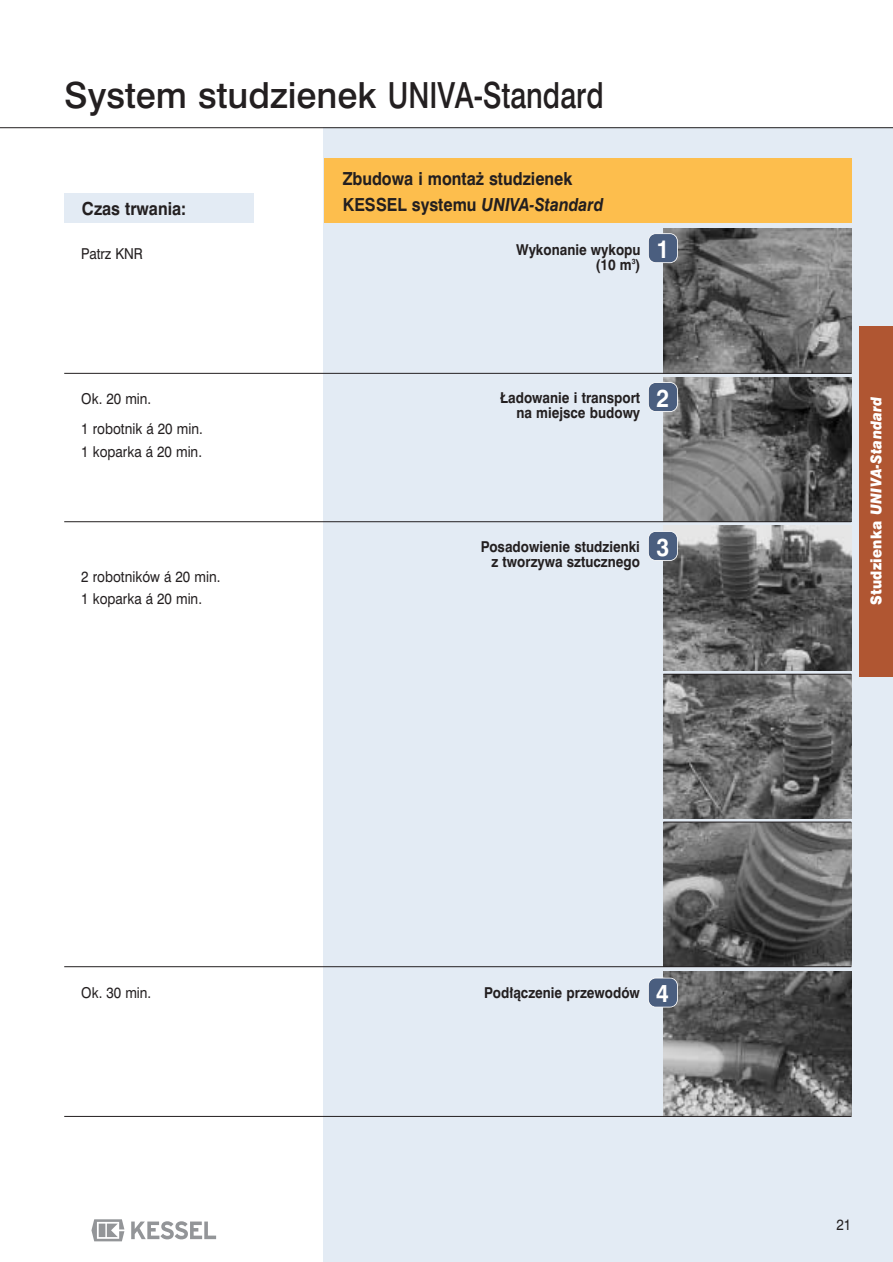
<style>
.page{position:relative;width:893px;height:1262px;background:#fff}
.page>*{position:absolute;margin:0;border:0;box-sizing:border-box;transform-origin:0 0}
.t1{font:500 36px "Swiss 721 PL";color:#231f20}
.t2{font:700 24.9px "Swiss 721 PL";color:#fff;scale:.9 1}
.t3{font:700 18px "Swiss 721 PL";color:#231f20;scale:.9 1}
.t4{font:italic 700 18px "Swiss 721 PL";color:#231f20;scale:.9 1}
.t5{font:700 15px/15px "Swiss 721 PL";color:#231f20;text-align:right;scale:.9 1}
.t6{font:15px/30.5px "Swiss 721 PL";color:#231f20;scale:.9 1}
.t7{font:italic 900 15px "Swiss 721 PL";letter-spacing:.02em;color:#fff;scale:.9 1}
.s1{font-style:normal}
.s2{font-size:24.9px;color:#fff}
</style>
<div class="page">
<svg style="left:131px;top:1221px;width:85px;height:18px"></svg>
<svg style="left:91px;top:1219px;width:33px;height:22px"></svg>
<div style="left:324px;top:128px;width:568px;height:1133px;background:#e3ebf4"></div>
<img style="left:663px;top:675px;width:188px;height:143px">
<img style="left:663px;top:822px;width:188px;height:144px">
<hr style="left:0;top:127px;width:892px;height:1px;background:#231f20">
<div style="left:859px;top:326px;width:33px;height:351px;background:#b05632"></div>
<div style="left:64px;top:193px;width:189px;height:29px;background:#e3ebf4"></div>
<div style="left:324px;top:159px;width:527px;height:63px;background:#fdbe4d"></div>
<img style="left:663px;top:229px;width:188px;height:144px">
<hr style="left:64px;top:373px;width:787px;height:1px;background:#231f20">
<div style="left:648px;top:234px;width:29px;height:29px;background:#4a5e7f;border-radius:7px"></div>
<div style="left:648px;top:233px;width:29px;height:30px;border:2px solid #fff;border-radius:8px"></div>
<img style="left:663px;top:377px;width:188px;height:144px">
<hr style="left:64px;top:521px;width:787px;height:1px;background:#231f20">
<div style="left:648px;top:382px;width:29px;height:29px;background:#4a5e7f;border-radius:7px"></div>
<div style="left:648px;top:382px;width:29px;height:30px;border:2px solid #fff;border-radius:8px"></div>
<img style="left:663px;top:526px;width:188px;height:144px">
<hr style="left:64px;top:966px;width:787px;height:1px;background:#231f20">
<div style="left:648px;top:531px;width:29px;height:29px;background:#4a5e7f;border-radius:7px"></div>
<div style="left:648px;top:531px;width:29px;height:30px;border:2px solid #fff;border-radius:8px"></div>
<img style="left:663px;top:971px;width:188px;height:145px">
<hr style="left:64px;top:1116px;width:787px;height:1px;background:#231f20">
<div style="left:648px;top:978px;width:29px;height:29px;background:#4a5e7f;border-radius:7px"></div>
<div style="left:648px;top:977px;width:29px;height:30px;border:2px solid #fff;border-radius:8px"></div>
<hr style="left:663px;top:674px;width:188px;height:1px;background:#231f20">
<hr style="left:663px;top:821px;width:188px;height:1px;background:#231f20">
<h1 class="t1" style="left:64px;top:82px;width:541px">System studzienek UNIVA-Standard</h1>
<p class="t3" style="left:342px;top:172px;width:257px">Zbudowa i monta˝ studzienek</p>
<p class="t3" style="left:82px;top:202px;width:117px">Czas trwania:</p>
<p class="t4" style="left:343px;top:198px;width:291px"><span class="s1">KESSEL systemu</span> UNIVA-Standard</p>
<p class="t6" style="left:81px;top:240px;width:70px">Patrz KNR</p>
<p class="t6" style="left:81px;top:385px;width:136px">Ok. 20 min.<br>1 robotnik á 20 min.</p>
<p class="t6" style="left:81px;top:438px;width:136px">1 koparka á 20 min.</p>
<p class="t6" style="left:81px;top:566px;width:156px;line-height:22.5px">2 robotników á 20 min.<br>1 koparka á 20 min.</p>
<p class="t6" style="left:81px;top:979px;width:79px">Ok. 30 min.</p>
<p class="t5" style="left:516px;top:244px;width:140px">Wykonanie wykopu (10 m<sup>3</sup>)</p>
<h2 class="t2" style="left:656px;top:240px;width:16px">1</h2>
<p class="t5" style="left:500px;top:392px;width:157px">¸adowanie i transport na miejsce budowy</p>
<h2 class="t2" style="left:656px;top:389px;width:16px">2</h2>
<p class="t5" style="left:480px;top:541px;width:178px">Posadowienie studzienki z tworzywa sztucznego</p>
<h2 class="t2" style="left:656px;top:538px;width:16px">3</h2>
<p class="t5" style="left:484px;top:986px;width:207px">Pod∏àczenie przewodów <span class="s2">4</span></p>
<p class="t7" style="left:870px;top:605px;width:233px;rotate:-90deg"><span class="s1">Studzienka</span> UNIVA-Standard</p>
<p class="t6" style="left:836px;top:1211px;width:18px">21</p>
</div>
